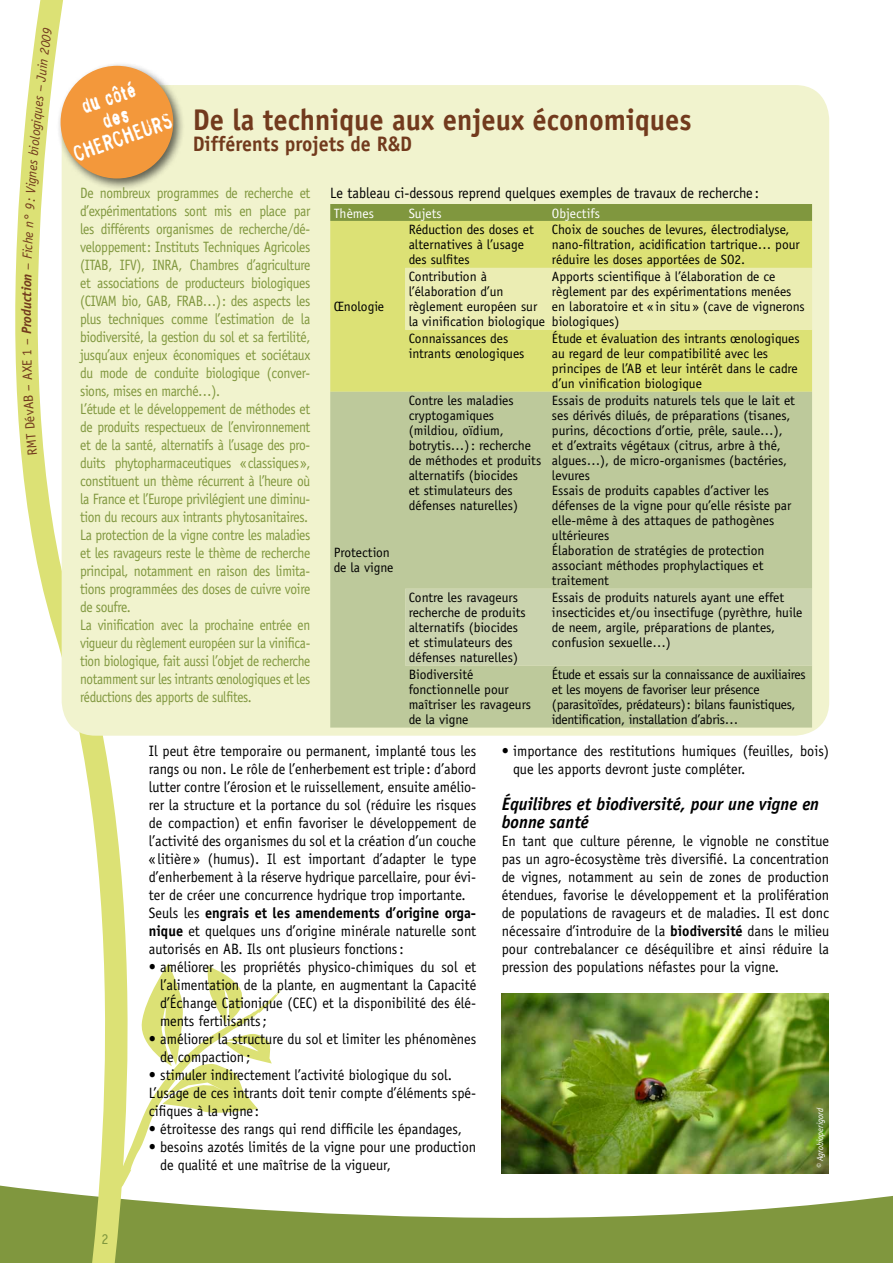
<style>
.page{position:relative;width:893px;height:1263px;background:#fff}
.page>*{position:absolute;margin:0;border:0;box-sizing:border-box;transform-origin:0 0}
.t1{font:700 30px "Officina Sans";color:#723a1d;scale:.95 1}
.t2{font:700 21px "Officina Sans";color:#723a1d;scale:.95 1}
.t3{font:21px/21px "Stamp Gothic";color:#fff;text-align:center;scale:.8 1}
.t4{font:italic 700 18px/18px "Officina Sans";color:#000;scale:.95 1}
.t5{font:15px/18px "Officina Sans";color:#000;scale:.95 1}
.t6{font:15px/18px "Officina Sans";letter-spacing:-.025em;color:#80973e;scale:.9 1}
.t7{font:15px "Officina Sans";letter-spacing:-.025em;color:#80973e;scale:.95 1}
.t8{font:13.5px/15px "Officina Sans";color:#000}
.t9{font:13.5px/15px "Officina Sans";letter-spacing:-.02em;color:#000}
.t10{font:italic 13.5px "Officina Sans";color:#723a1d}
.t11{font:13.5px "Officina Sans";color:#fff}
.t12{font:italic 700 13.5px "Officina Sans";color:#723a1d}
.t13{font:13.5px "Officina Sans";color:#723a1d}
.t14{font:italic 9px "Officina Sans";color:#fff;scale:.95 1}
.s1{font-weight:700}
</style>
<div class="page">
<svg style="left:186px;top:965px;width:98px;height:148px"></svg>
<svg style="left:186px;top:1149px;width:707px;height:114px"></svg>
<svg style="left:0;top:0;width:186px;height:1263px"></svg>
<div style="left:62px;top:85px;width:767px;height:651px;background:#f1f3ce;border-radius:34px"></div>
<div style="left:57px;top:62px;width:129px;height:128px;background:#000;opacity:.6"></div>
<div style="left:61px;top:66px;width:112px;height:112px;background:#f3983b;border-radius:50%"></div>
<div style="left:330px;top:204px;width:482px;height:17px;background:#80973e"></div>
<div style="left:330px;top:221px;width:482px;height:171px;background:#dce175"></div>
<div style="left:405px;top:268px;width:407px;height:62px;background:#ebedb3"></div>
<div style="left:330px;top:392px;width:482px;height:335px;background:#bdc99b"></div>
<div style="left:405px;top:589px;width:407px;height:77px;background:#cad3ae"></div>
<img style="left:502px;top:993px;width:327px;height:181px">
<svg style="left:24px;top:395px;width:13px;height:60px"></svg>
<svg style="left:23px;top:339px;width:8px;height:16px"></svg>
<svg style="left:42px;top:28px;width:10px;height:13px"></svg>
<p class="t10" style="left:33px;top:80px;width:42px;rotate:-83deg">Juin 20</p>
<p class="t10" style="left:28px;top:123px;width:40px;rotate:-84deg">iques –</p>
<p class="t10" style="left:25px;top:164px;width:43px;rotate:-85deg">s biolog</p>
<p class="t10" style="left:22px;top:201px;width:38px;rotate:-86deg">: Vigne</p>
<p class="t10" style="left:20px;top:237px;width:36px;rotate:-87deg">en°9</p>
<p class="t10" style="left:19px;top:269px;width:33px;rotate:-88deg">– Fich</p>
<p class="t12" style="left:18px;top:302px;width:30px;rotate:-89deg">ction</p>
<p class="t12" style="left:18px;top:334px;width:34px;rotate:-90deg">Produ</p>
<p class="t13" style="left:20px;top:391px;width:32px;rotate:-92deg">– AXE</p>
<h2 class="t3" style="left:56px;top:105px;width:131px;rotate:-20deg">du côté<br>des chercheurs</h2>
<h1 class="t1" style="left:193px;top:101px;width:526px">De la technique aux enjeux économiques</h1>
<h2 class="t2" style="left:193px;top:131px;width:232px">Différents projets de R&amp;D</h2>
<p class="t5" style="left:330px;top:184px;width:453px">Le tableau ci-dessous reprend quelques exemples de travaux de recherche :</p>
<p class="t11" style="left:334px;top:205px;width:42px">Thèmes</p>
<p class="t11" style="left:409px;top:205px;width:35px">Sujets</p>
<p class="t11" style="left:552px;top:205px;width:50px">Objectifs</p>
<p class="t6" style="left:80px;top:184px;width:257px">De nombreux programmes de recherche et d’expérimentations sont mis en place par les différents organismes de recherche/dé&shy;veloppement: Instituts Techniques Agricoles (ITAB, IFV), INRA, Chambres d’agriculture et associations de producteurs biologiques (CIVAM bio, GAB, FRAB…): des aspects les plus techniques comme l’estimation de la biodiversité, la gestion du sol et sa fertilité, jusqu’aux enjeux économiques et sociétaux du mode de conduite biologique (conver&shy;sions, mises en marché…).<br>L’étude et le développement de méthodes et de produits respectueux de l’environnement et de la santé, alternatifs à l’usage des pro&shy;duits phytopharmaceutiques «classiques», constituent un thème récurrent à l’heure où la France et l’Europe privilégient une diminu&shy;tion du recours aux intrants phytosanitaires.<br>La protection de la vigne contre les maladies et les ravageurs reste le thème de recherche principal, notamment en raison des limita&shy;tions programmées des doses de cuivre voire de soufre.<br>La vinification avec la prochaine entrée en vigueur du règlement européen sur la vinifica&shy;tion biologique, fait aussi l’objet de recherche notamment sur les intrants œnologiques et les réductions des apports de sulfites.</p>
<p class="t8" style="left:409px;top:222px;width:127px">Réduction des doses et alternatives à l’usage des sulfites</p>
<p class="t8" style="left:552px;top:222px;width:249px">Choix de souches de levures, électrodialyse, nano-filtration, acidification tartrique… pour réduire les doses apportées de SO2.</p>
<p class="t8" style="left:409px;top:269px;width:138px">Contribution à l’élaboration d’un règlement européen sur la vinification biologique</p>
<p class="t8" style="left:552px;top:269px;width:254px">Apports scientifique à l’élaboration de ce règlement par des expérimentations menées en laboratoire et « in situ» (cave de vignerons biologiques)</p>
<p class="t8" style="left:409px;top:331px;width:117px">Connaissances des intrants œnologiques</p>
<p class="t8" style="left:552px;top:331px;width:249px">Étude et évaluation des intrants œnologiques au regard de leur compatibilité avec les principes de l’AB et leur intérêt dans le cadre d’un vinification biologique</p>
<p class="t8" style="left:334px;top:299px;width:52px">Œnologie</p>
<p class="t8" style="left:409px;top:393px;width:134px">Contre les maladies cryptogamiques (mildiou, oïdium, botrytis…): recherche de méthodes et produits alternatifs (biocides<br>et stimulateurs des défenses naturelles)</p>
<p class="t8" style="left:552px;top:393px;width:245px">Essais de produits naturels tels que le lait et ses dérivés dilués, de préparations (tisanes, purins, décoctions d’ortie, prêle, saule…), et d’extraits végétaux (citrus, arbre à thé, algues…), de micro-organismes (bactéries, levures<br>Essais de produits capables d’activer les défenses de la vigne pour qu’elle résiste par elle-même à des attaques de pathogènes ultérieures<br>Élaboration de stratégies de protection associant méthodes prophylactiques et traitement</p>
<p class="t8" style="left:409px;top:590px;width:119px">Contre les ravageurs recherche de produits alternatifs (biocides et stimulateurs des défenses naturelles)</p>
<p class="t8" style="left:552px;top:590px;width:252px">Essais de produits naturels ayant une effet insecticides et/ou insectifuge (pyrèthre, huile de neem, argile, préparations de plantes, confusion sexuelle…)</p>
<p class="t8" style="left:409px;top:667px;width:124px">Biodiversité fonctionnelle pour maîtriser les ravageurs de la vigne</p>
<p class="t9" style="left:552px;top:667px;width:255px">Étude et essais sur la connaissance de auxiliaires et les moyens de favoriser leur présence (parasitoïdes, prédateurs): bilans faunistiques, identification, installation d’abris…</p>
<p class="t8" style="left:334px;top:545px;width:61px">Protection de la vigne</p>
<p class="t5" style="left:149px;top:742px;width:346px">Il peut être temporaire ou permanent, implanté tous les rangs ou non. Le rôle de l’enherbement est triple : d’abord lutter contre l’érosion et le ruissellement, ensuite amélio&shy;rer la structure et la portance du sol (réduire les risques de compaction) et enfin favoriser le développement de l’activité des organismes du sol et la création d’un couche « litière » (humus). Il est important d’adapter le type d’enherbement à la réserve hydrique parcellaire, pour évi&shy;ter de créer une concurrence hydrique trop importante.<br>Seuls les <span class="s1">engrais et les amendements d’origine orga&shy;nique</span> et quelques uns d’origine minérale naturelle sont autorisés en AB. Ils ont plusieurs fonctions:</p>
<p class="t5" style="left:160px;top:958px;width:334px;text-align:justify;text-indent:-11px">• améliorer les propriétés physico-chimiques du sol et l’alimentation de la plante, en augmentant la Capacité d’Échange Cationique (CEC) et la disponibilité des élé&shy;ments fertilisants;</p>
<p class="t5" style="left:160px;top:1030px;width:334px;text-indent:-11px">• améliorer la structure du sol et limiter les phénomènes de compaction;</p>
<p class="t5" style="left:149px;top:1066px;width:346px">• stimuler indirectement l’activité biologique du sol.<br>L’usage de ces intrants doit tenir compte d’éléments spé&shy;cifiques à la vigne :</p>
<p class="t5" style="left:149px;top:1120px;width:331px">• étroitesse des rangs qui rend difficile les épandages,</p>
<p class="t5" style="left:160px;top:1138px;width:334px;text-indent:-11px">• besoins azotés limités de la vigne pour une production de qualité et une maîtrise de la vigueur,</p>
<p class="t5" style="left:513px;top:742px;width:334px;text-indent:-11px">• importance des restitutions humiques (feuilles, bois) que les apports devront juste compléter.</p>
<p class="t4" style="left:502px;top:795px;width:336px">Équilibres et biodiversité, pour une vigne en bonne santé</p>
<p class="t5" style="left:502px;top:832px;width:346px;text-align:justify">En tant que culture pérenne, le vignoble ne constitue pas un agro-écosystème très diversifié. La concentration de vignes, notamment au sein de zones de production étendues, favorise le développement et la prolifération de populations de ravageurs et de maladies. Il est donc nécessaire d’introduire de la <span class="s1">biodiversité</span> dans le milieu pour contrebalancer ce déséquilibre et ainsi réduire la pression des populations néfastes pour la vigne.</p>
<p class="t14" style="left:815px;top:1168px;width:65px;rotate:-90deg">© Agrobioperigord</p>
<p class="t7" style="left:102px;top:1230px;width:9px">2</p>
</div>
